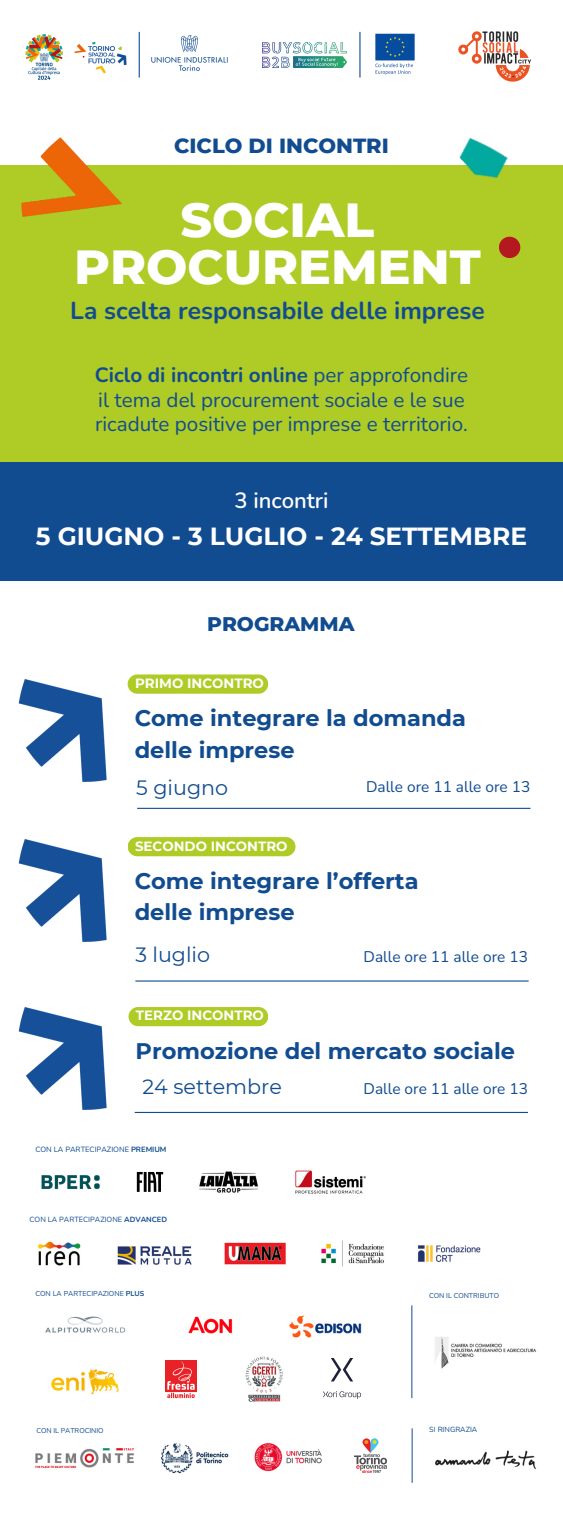
<style>
.page{position:relative;width:563px;height:1519px;background:#fff}
.page>*{position:absolute;margin:0;border:0;box-sizing:border-box;transform-origin:0 0}
.t1{font:800 48.82px/47.2px "Montserrat";color:#fff;text-align:center}
.t2{font:700 24.75px "Montserrat";color:#fff}
.t3{font:700 24.53px "Nunito";color:#114c90}
.t4{font:700 22.5px/31.5px "Montserrat";color:#114c90}
.t5{font:600 21.98px "Nunito";color:#fff}
.t6{font:800 20.92px "Montserrat";color:#114c90}
.t7{font:20.62px/24.8px "Nunito";color:#114c90}
.t8{font:20.62px "Montserrat";color:#114c90}
.t9{font:800 20.17px "Montserrat";color:#114c90}
.t10{font:15.45px "Nunito";color:#114c90}
.t11{font:700 13.42px "Montserrat";color:#fff}
.t12{font:7.57px "Nunito";color:#114c90}
.t13{font:7.43px "Nunito";color:#114c90}
.t14{font:7.12px "Nunito";color:#114c90}
.t15{font:6.98px "Nunito";color:#114c90}
.s1{font-weight:700}
</style>
<div class="page">
<div style="left:0;top:462px;width:562px;height:119px;background:#114c90"></div>
<div style="left:0;top:166px;width:562px;height:296px;background:#afcb26"></div>
<img style="left:8px;top:137px;width:119px;height:80px">
<div style="left:498px;top:237px;width:22px;height:21px;background:#b3191f;border-radius:50%"></div>
<img style="left:448px;top:137px;width:68px;height:41px">
<div style="left:128px;top:674px;width:140px;height:20px;background:#afcb26;border-radius:10px"></div>
<div style="left:128px;top:837px;width:167px;height:19px;background:#afcb26;border-radius:10px"></div>
<hr style="left:135px;top:980px;width:393px;height:1px;background:#114c90">
<div style="left:128px;top:1007px;width:140px;height:19px;background:#afcb26;border-radius:10px"></div>
<img style="left:18px;top:679px;width:89px;height:103px">
<img style="left:18px;top:839px;width:89px;height:103px">
<img style="left:18px;top:1007px;width:89px;height:103px">
<hr style="left:137px;top:808px;width:393px;height:1px;background:#114c90">
<hr style="left:135px;top:1112px;width:393px;height:1px;background:#114c90">
<img style="left:295px;top:1170px;width:71px;height:24px">
<img style="left:199px;top:1171px;width:59px;height:22px">
<img style="left:41px;top:1175px;width:59px;height:15px">
<svg style="left:137px;top:1172px;width:26px;height:20px"></svg>
<img style="left:224px;top:1242px;width:62px;height:23px">
<img style="left:37px;top:1241px;width:44px;height:25px">
<img style="left:117px;top:1246px;width:75px;height:19px">
<img style="left:321px;top:1240px;width:63px;height:27px">
<img style="left:417px;top:1245px;width:64px;height:17px">
<img style="left:45px;top:1316px;width:81px;height:17px">
<img style="left:188px;top:1316px;width:45px;height:18px">
<img style="left:289px;top:1315px;width:73px;height:23px">
<img style="left:51px;top:1369px;width:68px;height:26px">
<img style="left:245px;top:1356px;width:38px;height:46px">
<img style="left:323px;top:1358px;width:37px;height:40px">
<img style="left:165px;top:1361px;width:31px;height:37px">
<img style="left:254px;top:1443px;width:68px;height:29px">
<img style="left:161px;top:1442px;width:68px;height:32px">
<img style="left:354px;top:1438px;width:32px;height:34px">
<img style="left:35px;top:1448px;width:98px;height:20px">
<img style="left:435px;top:1336px;width:102px;height:33px">
<hr style="left:411px;top:1305px;width:1px;height:93px;background:#114c90">
<img style="left:435px;top:1450px;width:102px;height:20px">
<hr style="left:411px;top:1428px;width:1px;height:55px;background:#114c90">
<img style="left:151px;top:35px;width:77px;height:36px">
<img style="left:25px;top:31px;width:115px;height:49px">
<hr style="left:139px;top:32px;width:1px;height:46px;background:#114c90">
<hr style="left:359px;top:32px;width:1px;height:46px;background:#114c90">
<img style="left:263px;top:42px;width:83px;height:26px">
<img style="left:375px;top:33px;width:40px;height:42px">
<img style="left:458px;top:31px;width:74px;height:51px">
<p class="t6" style="left:174px;top:132px;width:216px">CICLO DI INCONTRI</p>
<p class="t1" style="left:74px;top:196px;width:408px">SOCIAL<br>PROCUREMENT</p>
<p class="t3" style="left:70px;top:294px;width:416px">La scelta responsabile delle imprese</p>
<p class="t7" style="left:95px;top:363px;width:375px"><span class="s1">Ciclo di incontri online</span> per approfondire il tema del procurement sociale e le sue ricadute positive per imprese e territorio.</p>
<p class="t5" style="left:234px;top:486px;width:96px">3 incontri</p>
<p class="t2" style="left:36px;top:521px;width:492px">5 GIUGNO - 3 LUGLIO - 24 SETTEMBRE</p>
<p class="t9" style="left:207px;top:611px;width:149px">PROGRAMMA</p>
<p class="t11" style="left:135px;top:675px;width:130px">PRIMO INCONTRO</p>
<p class="t4" style="left:135px;top:702px;width:333px">Come integrare la domanda delle imprese</p>
<p class="t10" style="left:366px;top:776px;width:166px">Dalle ore 11 alle ore 13</p>
<p class="t8" style="left:136px;top:775px;width:93px">5 giugno</p>
<p class="t11" style="left:135px;top:838px;width:154px">SECONDO INCONTRO</p>
<p class="t4" style="left:135px;top:865px;width:285px">Come integrare l’offerta delle imprese</p>
<p class="t8" style="left:135px;top:942px;width:76px">3 luglio</p>
<p class="t10" style="left:363px;top:946px;width:166px">Dalle ore 11 alle ore 13</p>
<p class="t11" style="left:136px;top:1006px;width:129px">TERZO INCONTRO</p>
<p class="t4" style="left:135px;top:1035px;width:381px">Promozione del mercato sociale</p>
<p class="t8" style="left:142px;top:1074px;width:141px">24 settembre</p>
<p class="t10" style="left:363px;top:1078px;width:166px">Dalle ore 11 alle ore 13</p>
<h1 class="t12" style="left:35px;top:1144px;width:132px">CON LA PARTECIPAZIONE <span class="s1">PREMIUM</span></h1>
<p class="t13" style="left:30px;top:1214px;width:139px">CON LA PARTECIPAZIONE <span class="s1">ADVANCED</span></p>
<p class="t14" style="left:35px;top:1289px;width:110px">CON LA PARTECIPAZIONE <span class="s1">PLUS</span></p>
<h3 class="t15" style="left:36px;top:1426px;width:69px">CON IL PATROCINIO</h3>
<p class="t15" style="left:429px;top:1291px;width:71px">CON IL CONTRIBUTO</p>
<p class="t13" style="left:429px;top:1425px;width:49px">SI RINGRAZIA</p>
</div>
